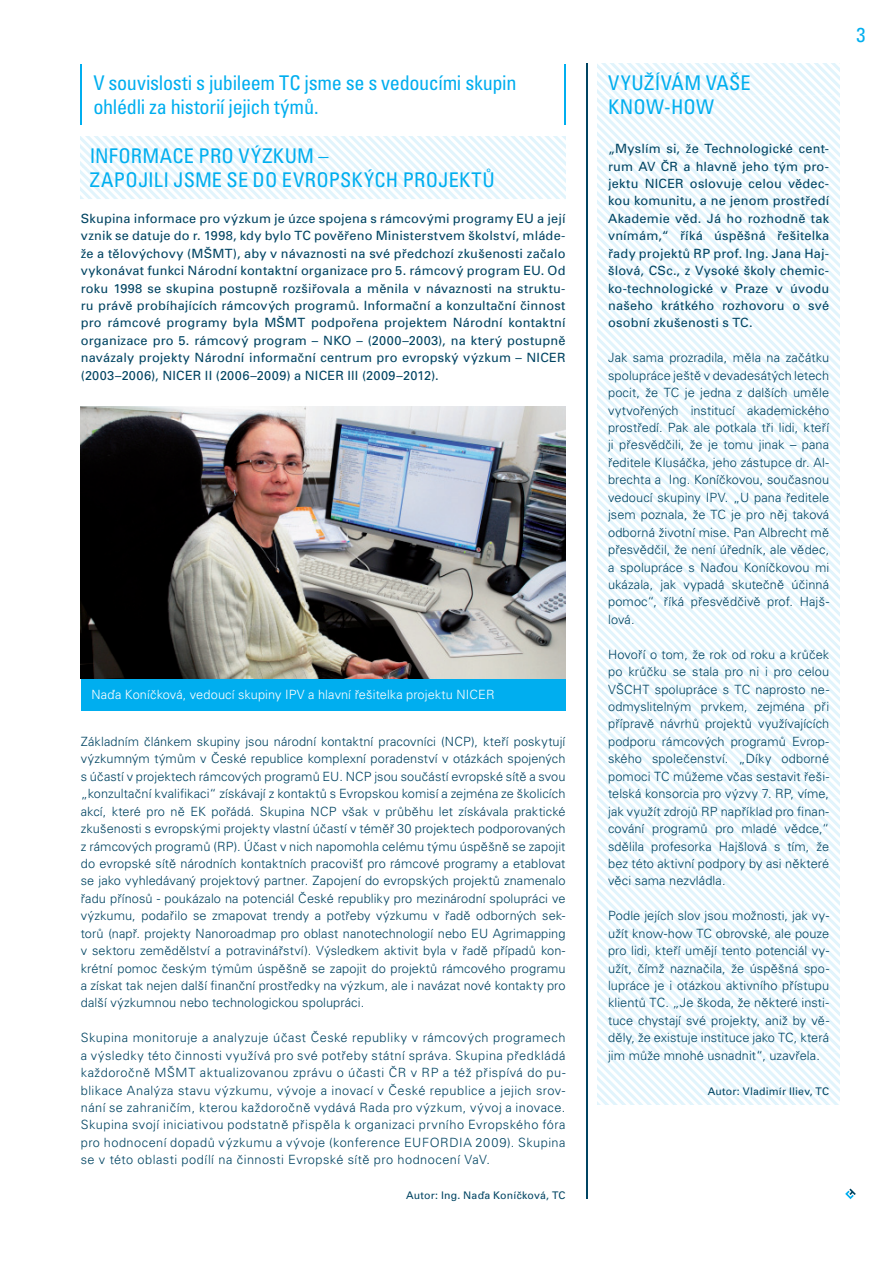
<style>
.page{position:relative;width:893px;height:1263px;background:#fff}
.page>*{position:absolute;margin:0;border:0;box-sizing:border-box;transform-origin:0 0}
.t1{font:condensed 20.25px/24.3px "Univers CE";color:#00aeef}
.t2{font:condensed 20.25px/24.3px "Univers CE";letter-spacing:.02em;color:#00aeef}
.t3{font:300 12.75px/17.4px "Univers CE";letter-spacing:.01em;color:#004462;text-align:justify}
.t4{font:12.75px/17.4px "Univers CE";letter-spacing:.015em;color:#004462;text-align:justify}
.t5{font:300 12.75px "Univers CE";letter-spacing:.005em;color:#fff}
.t6{font:10.5px "Univers CE";letter-spacing:.02em;color:#004462}
</style>
<div class="page">
<svg style="left:81px;top:136px;width:485px;height:63px"></svg>
<svg style="left:597px;top:64px;width:243px;height:1040px"></svg>
<svg style="left:845px;top:1188px;width:11px;height:11px"></svg>
<img style="left:81px;top:406px;width:485px;height:273px">
<div style="left:81px;top:679px;width:485px;height:32px;background:#00aeef"></div>
<hr style="left:586px;top:64px;width:1px;height:1135px;background:#004462">
<hr style="left:81px;top:64px;width:1px;height:61px;background:#00aeef">
<hr style="left:564px;top:64px;width:2px;height:61px;background:#00aeef">
<h1 class="t1" style="left:93px;top:72px;width:425px">V souvislosti s jubileem TC jsme se s vedoucími skupin ohlédli za historií jejich týmů.</h1>
<h1 class="t1" style="left:90px;top:145px;width:406px">INFORMACE PRO VÝZKUM –<br>ZAPOJILI JSME SE DO EVROPSKÝCH PROJEKTŮ</h1>
<p class="t4" style="left:81px;top:211px;width:486px">Skupina informace pro výzkum je úzce spojena s rámcovými programy EU a její vznik se datuje do r. 1998, kdy bylo TC pověřeno Ministerstvem školství, mláde&shy;že a tělovýchovy (MŠMT), aby v návaznosti na své předchozí zkušenosti začalo vykonávat funkci Národní kontaktní organizace pro 5. rámcový program EU. Od roku 1998 se skupina postupně rozšiřovala a měnila v návaznosti na struktu&shy;ru právě probíhajících rámcových programů. Informační a konzultační činnost pro rámcové programy byla MŠMT podpořena projektem Národní kontaktní organizace pro 5. rámcový program – NKO – (2000–2003), na který postupně navázaly projekty Národní informační centrum pro evropský výzkum – NICER (2003–2006), NICER II (2006–2009) a NICER III (2009–2012).</p>
<p class="t5" style="left:91px;top:690px;width:405px">Naďa Koníčková, vedoucí skupiny IPV a hlavní řešitelka projektu NICER</p>
<p class="t3" style="left:81px;top:733px;width:486px">Základním článkem skupiny jsou národní kontaktní pracovníci (NCP), kteří poskytují výzkumným týmům v České republice komplexní poradenství v otázkách spojených s účastí v projektech rámcových programů EU. NCP jsou součástí evropské sítě a svou „konzultační kvalifikaci“ získávají z kontaktů s Evropskou komisí a zejména ze školicích akcí, které pro ně EK pořádá. Skupina NCP však v průběhu let získávala praktické zkušenosti s evropskými projekty vlastní účastí v téměř 30 projektech podporovaných z rámcových programů (RP). Účast v nich napomohla celému týmu úspěšně se zapojit do evropské sítě národních kontaktních pracovišť pro rámcové programy a etablovat se jako vyhledávaný projektový partner. Zapojení do evropských projektů znamenalo řadu přínosů - poukázalo na potenciál České republiky pro mezinárodní spolupráci ve výzkumu, podařilo se zmapovat trendy a potřeby výzkumu v řadě odborných sek&shy;torů (např. projekty Nanoroadmap pro oblast nanotechnologií nebo EU Agrimapping v sektoru zemědělství a potravinářství). Výsledkem aktivit byla v řadě případů kon&shy;krétní pomoc českým týmům úspěšně se zapojit do projektů rámcového programu a získat tak nejen další finanční prostředky na výzkum, ale i navázat nové kontakty pro další výzkumnou nebo technologickou spolupráci.</p>
<p class="t3" style="left:81px;top:1030px;width:486px">Skupina monitoruje a analyzuje účast České republiky v rámcových programech a výsledky této činnosti využívá pro své potřeby státní správa. Skupina předkládá každoročně MŠMT aktualizovanou zprávu o účasti ČR v RP a též přispívá do pu&shy;blikace Analýza stavu výzkumu, vývoje a inovací v České republice a jejich srov&shy;nání se zahraničím, kterou každoročně vydává Rada pro výzkum, vývoj a inovace.<br>Skupina svojí iniciativou podstatně přispěla k organizaci prvního Evropského fóra pro hodnocení dopadů výzkumu a vývoje (konference EUFORDIA 2009). Skupina se v této oblasti podílí na činnosti Evropské sítě pro hodnocení VaV.</p>
<p class="t6" style="left:406px;top:1191px;width:161px">Autor: Ing. Naďa Koníčková, TC</p>
<h1 class="t2" style="left:608px;top:72px;width:144px">VYUŽÍVÁM VAŠE<br>KNOW-HOW</h1>
<p class="t4" style="left:608px;top:141px;width:223px">„Myslím si, že Technologické cent&shy;rum AV ČR a hlavně jeho tým pro&shy;jektu NICER oslovuje celou vědec&shy;kou komunitu, a ne jenom prostředí Akademie věd. Já ho rozhodně tak vnímám,“ říká úspěšná řešitelka řady projektů RP prof. Ing. Jana Haj&shy;šlová, CSc., z Vysoké školy chemic&shy;ko-technologické v Praze v úvodu našeho krátkého rozhovoru o své osobní zkušenosti s TC.</p>
<p class="t3" style="left:608px;top:350px;width:223px">Jak sama prozradila, měla na začátku spolupráce ještě v devadesátých letech pocit, že TC je jedna z dalších uměle vytvořených institucí akademického prostředí. Pak ale potkala tři lidi, kteří ji přesvědčili, že je tomu jinak – pana ředitele Klusáčka, jeho zástupce dr. Al&shy;brechta a Ing. Koníčkovou, současnou vedoucí skupiny IPV. „U pana ředitele jsem poznala, že TC je pro něj taková odborná životní mise. Pan Albrecht mě přesvědčil, že není úředník, ale vědec, a spolupráce s Naďou Koníčkovou mi ukázala, jak vypadá skutečně účinná pomoc“, říká přesvědčivě prof. Hajš&shy;lová.</p>
<p class="t3" style="left:608px;top:646px;width:223px">Hovoří o tom, že rok od roku a krůček po krůčku se stala pro ni i pro celou VŠCHT spolupráce s TC naprosto ne&shy;odmyslitelným prvkem, zejména při přípravě návrhů projektů využívajících podporu rámcových programů Evrop&shy;ského společenství. „Díky odborné pomoci TC můžeme včas sestavit řeši&shy;telská konsorcia pro výzvy 7. RP, víme, jak využít zdrojů RP například pro finan&shy;cování programů pro mladé vědce,“ sdělila profesorka Hajšlová s tím, že bez této aktivní podpory by asi některé věci sama nezvládla.</p>
<p class="t3" style="left:608px;top:908px;width:223px">Podle jejích slov jsou možnosti, jak vy&shy;užít know-how TC obrovské, ale pouze pro lidi, kteří umějí tento potenciál vy&shy;užít, čímž naznačila, že úspěšná spo&shy;lupráce je i otázkou aktivního přístupu klientů TC. „Je škoda, že některé insti&shy;tuce chystají své projekty, aniž by vě&shy;děly, že existuje instituce jako TC, která jim může mnohé usnadnit“, uzavřela.</p>
<p class="t6" style="left:708px;top:1087px;width:123px">Autor: Vladimír Iliev, TC</p>
<h1 class="t1" style="left:857px;top:24px;width:10px">3</h1>
</div>
